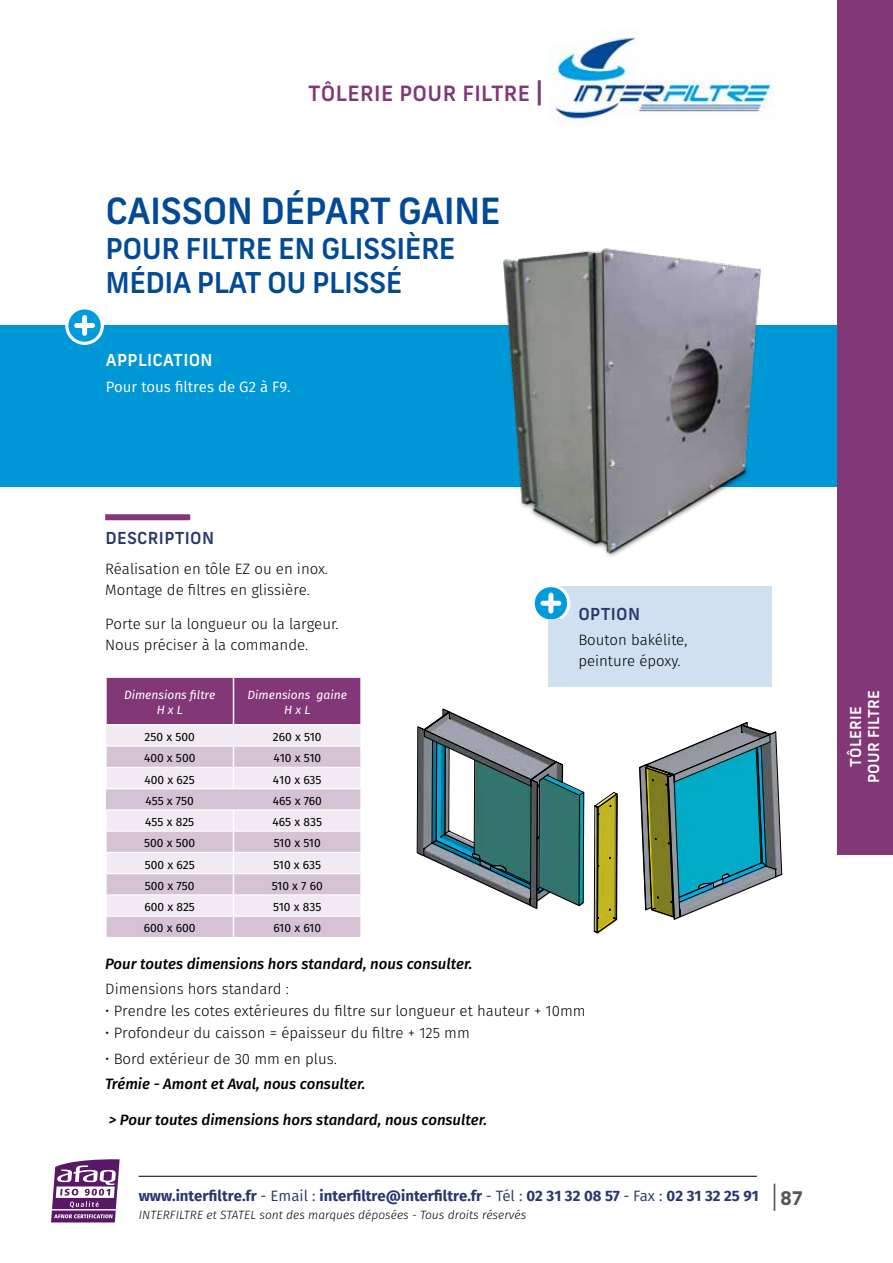
<style>
.page{position:relative;width:893px;height:1263px;background:#fff}
.page>*{position:absolute;margin:0;border:0;box-sizing:border-box;transform-origin:0 0}
.t1{font:500 36px "Frank New";letter-spacing:-.02em;color:#004a96}
.t2{font:500 28.65px/34.5px "Frank New";letter-spacing:-.02em;color:#004a96}
.t3{font:500 21px "Frank New";letter-spacing:.02em;color:#823876}
.t4{font:500 16.5px "Frank New";letter-spacing:.02em;color:#29376d}
.t5{font:500 16.5px "Frank New";letter-spacing:.02em;color:#fff}
.t6{font:300 15px/21px "Fira Sans";color:#000}
.t7{font:italic 500 15px "Fira Sans";color:#000}
.t8{font:700 15px "Fira Sans";color:#29376d}
.t9{font:15px "Fira Sans";color:#fff}
.t10{font:500 15px/18px "Frank New";letter-spacing:.02em;color:#fff;text-align:center}
.t11{font:12px "Fira Sans";color:#000}
.t12{font:italic 300 12px "Fira Sans";color:#000}
.t13{font:italic 12px/14.4px "Fira Sans";color:#fff;text-align:center}
.s1{font-size:27px}
.s2{font-weight:400}
.s3{font-family:"Frank New";font-weight:300;font-size:29.1px;color:#575756}
.s4{font-family:"Frank New";font-size:18.75px;color:#575756}
</style>
<div class="page">
<svg style="left:51px;top:1159px;width:69px;height:63px"></svg>
<hr style="left:52px;top:1209px;width:64px;height:1px;background:#fff">
<hr style="left:139px;top:1176px;width:618px;height:1px;background:#000">
<img style="left:551px;top:32px;width:223px;height:90px">
<div style="left:0;top:325px;width:838px;height:161px;background:#0097d7"></div>
<div style="left:105px;top:514px;width:85px;height:6px;background:#823876"></div>
<div style="left:549px;top:586px;width:223px;height:100px;background:#d0e0f0"></div>
<svg style="left:534px;top:597px;width:36px;height:21px"></svg>
<div style="left:548px;top:595px;width:5px;height:16px;background:#fff"></div>
<div style="left:543px;top:601px;width:16px;height:5px;background:#fff"></div>
<div style="left:107px;top:678px;width:253px;height:46px;background:#823876"></div>
<div style="left:106px;top:725px;width:254px;height:20px;background:#f1eaf2"></div>
<svg style="left:106px;top:747px;width:254px;height:190px;background:#e2d4e2"></svg>
<hr style="left:107px;top:767px;width:126px;height:1px;background:#fff">
<hr style="left:234px;top:767px;width:126px;height:1px;background:#fff">
<hr style="left:105px;top:809px;width:128px;height:1px;background:#fff">
<hr style="left:233px;top:809px;width:127px;height:1px;background:#fff">
<hr style="left:107px;top:830px;width:126px;height:2px;background:#fff">
<hr style="left:234px;top:830px;width:126px;height:2px;background:#fff">
<hr style="left:107px;top:852px;width:126px;height:1px;background:#fff">
<hr style="left:234px;top:852px;width:126px;height:1px;background:#fff">
<hr style="left:107px;top:873px;width:126px;height:1px;background:#fff">
<hr style="left:234px;top:873px;width:126px;height:1px;background:#fff">
<hr style="left:107px;top:894px;width:126px;height:1px;background:#fff">
<hr style="left:234px;top:894px;width:126px;height:1px;background:#fff">
<hr style="left:107px;top:916px;width:126px;height:1px;background:#fff">
<hr style="left:234px;top:916px;width:126px;height:1px;background:#fff">
<hr style="left:105px;top:747px;width:2px;height:20px;background:#fff">
<hr style="left:105px;top:767px;width:2px;height:21px;background:#fff">
<svg style="left:233px;top:747px;width:1px;height:41px"></svg>
<hr style="left:105px;top:810px;width:2px;height:21px;background:#fff">
<hr style="left:105px;top:831px;width:2px;height:21px;background:#fff">
<hr style="left:105px;top:852px;width:2px;height:22px;background:#fff">
<hr style="left:105px;top:874px;width:2px;height:21px;background:#fff">
<hr style="left:105px;top:895px;width:2px;height:21px;background:#fff">
<hr style="left:105px;top:916px;width:2px;height:21px;background:#fff">
<svg style="left:233px;top:810px;width:1px;height:127px"></svg>
<hr style="left:233px;top:678px;width:1px;height:46px;background:#fff">
<hr style="left:105px;top:788px;width:128px;height:1px;background:#fff">
<hr style="left:233px;top:788px;width:129px;height:1px;background:#fff">
<img style="left:501px;top:248px;width:260px;height:349px">
<svg style="left:594px;top:792px;width:24px;height:141px;background:#a09938"></svg>
<svg style="left:417px;top:709px;width:167px;height:200px"></svg>
<svg style="left:639px;top:722px;width:143px;height:197px"></svg>
<svg style="left:67px;top:308px;width:35px;height:35px"></svg>
<div style="left:65px;top:306px;width:39px;height:39px;border:3px solid #fff;border-radius:50%"></div>
<div style="left:82px;top:317px;width:5px;height:16px;background:#fff"></div>
<div style="left:77px;top:323px;width:16px;height:5px;background:#fff"></div>
<div style="left:838px;top:0;width:55px;height:855px;background:#823876"></div>
<h3 class="t3" style="left:308px;top:80px;width:236px">TÔLERIE POUR FILTRE <span class="s1">|</span></h3>
<h1 class="t1" style="left:106px;top:188px;width:397px">CAISSON DÉPART GAINE</h1>
<h2 class="t2" style="left:105px;top:230px;width:352px">POUR FILTRE EN GLISSIÈRE<br>MÉDIA PLAT OU PLISSÉ</h2>
<p class="t5" style="left:106px;top:350px;width:108px">APPLICATION</p>
<p class="t9" style="left:106px;top:375px;width:186px">Pour tous filtres de G2 à F9.</p>
<p class="t4" style="left:105px;top:528px;width:110px">DESCRIPTION</p>
<p class="t6" style="left:105px;top:558px;width:224px">Réalisation en tôle EZ ou en inox.<br>Montage de filtres en glissière.</p>
<p class="t6" style="left:105px;top:613px;width:235px">Porte sur la longueur ou la largeur.<br>Nous préciser à la commande.</p>
<p class="t13" style="left:124px;top:688px;width:93px">Dimensions filtre<br>H x L</p>
<p class="t13" style="left:248px;top:688px;width:101px">Dimensions gaine<br>H x L</p>
<p class="t11" style="left:145px;top:728px;width:52px">250 x 500</p>
<p class="t11" style="left:273px;top:728px;width:50px">260 x 510</p>
<p class="t11" style="left:144px;top:749px;width:53px">400 x 500</p>
<p class="t11" style="left:273px;top:749px;width:49px">410 x 510</p>
<p class="t11" style="left:145px;top:770px;width:52px">400 x 625</p>
<p class="t11" style="left:273px;top:770px;width:50px">410 x 635</p>
<p class="t11" style="left:145px;top:792px;width:50px">455 x 750</p>
<p class="t11" style="left:273px;top:792px;width:51px">465 x 760</p>
<p class="t11" style="left:145px;top:813px;width:51px">455 x 825</p>
<p class="t11" style="left:272px;top:813px;width:51px">465 x 835</p>
<p class="t11" style="left:144px;top:834px;width:52px">500 x 500</p>
<p class="t11" style="left:274px;top:834px;width:49px">510 x 510</p>
<p class="t11" style="left:145px;top:855px;width:51px">500 x 625</p>
<p class="t11" style="left:273px;top:855px;width:49px">510 x 635</p>
<p class="t11" style="left:145px;top:877px;width:51px">500 x 750</p>
<p class="t11" style="left:272px;top:877px;width:53px">510 x 7 60</p>
<p class="t11" style="left:144px;top:898px;width:52px">600 x 825</p>
<p class="t11" style="left:273px;top:898px;width:50px">510 x 835</p>
<p class="t11" style="left:144px;top:919px;width:53px">600 x 600</p>
<p class="t11" style="left:273px;top:919px;width:49px">610 x 610</p>
<p class="t4" style="left:578px;top:603px;width:63px">OPTION</p>
<p class="t6" style="left:578px;top:629px;width:111px">Bouton bakélite, peinture époxy.</p>
<p class="t7" style="left:105px;top:951px;width:369px">Pour toutes dimensions hors standard, nous consulter.</p>
<p class="t6" style="left:105px;top:978px;width:185px">Dimensions hors standard :</p>
<p class="t6" style="left:105px;top:1000px;width:482px">• Prendre les cotes extérieures du filtre sur longueur et hauteur + 10mm</p>
<p class="t6" style="left:105px;top:1022px;width:366px">• Profondeur du caisson = épaisseur du filtre + 125 mm</p>
<p class="t6" style="left:105px;top:1048px;width:233px">• Bord extérieur de 30 mm en plus.</p>
<p class="t7" style="left:105px;top:1071px;width:262px">Trémie - Amont et Aval, nous consulter.</p>
<p class="t7" style="left:109px;top:1107px;width:380px">&gt; Pour toutes dimensions hors standard, nous consulter.</p>
<p class="t8" style="left:139px;top:1183px;width:665px">www.interfiltre.fr <span class="s2">- Email :</span> interfiltre@interfiltre.fr <span class="s2">- Tél :</span> 02 31 32 08 57 <span class="s2">- Fax :</span> 02 31 32 25 91 <span class="s3">|</span><span class="s4">87</span></p>
<p class="t12" style="left:139px;top:1206px;width:389px">INTERFILTRE et STATEL sont des marques déposées - Tous droits réservés</p>
<p class="t10" style="left:846px;top:783px;width:95px;rotate:-90deg">TÔLERIE<br>POUR FILTRE</p>
</div>
